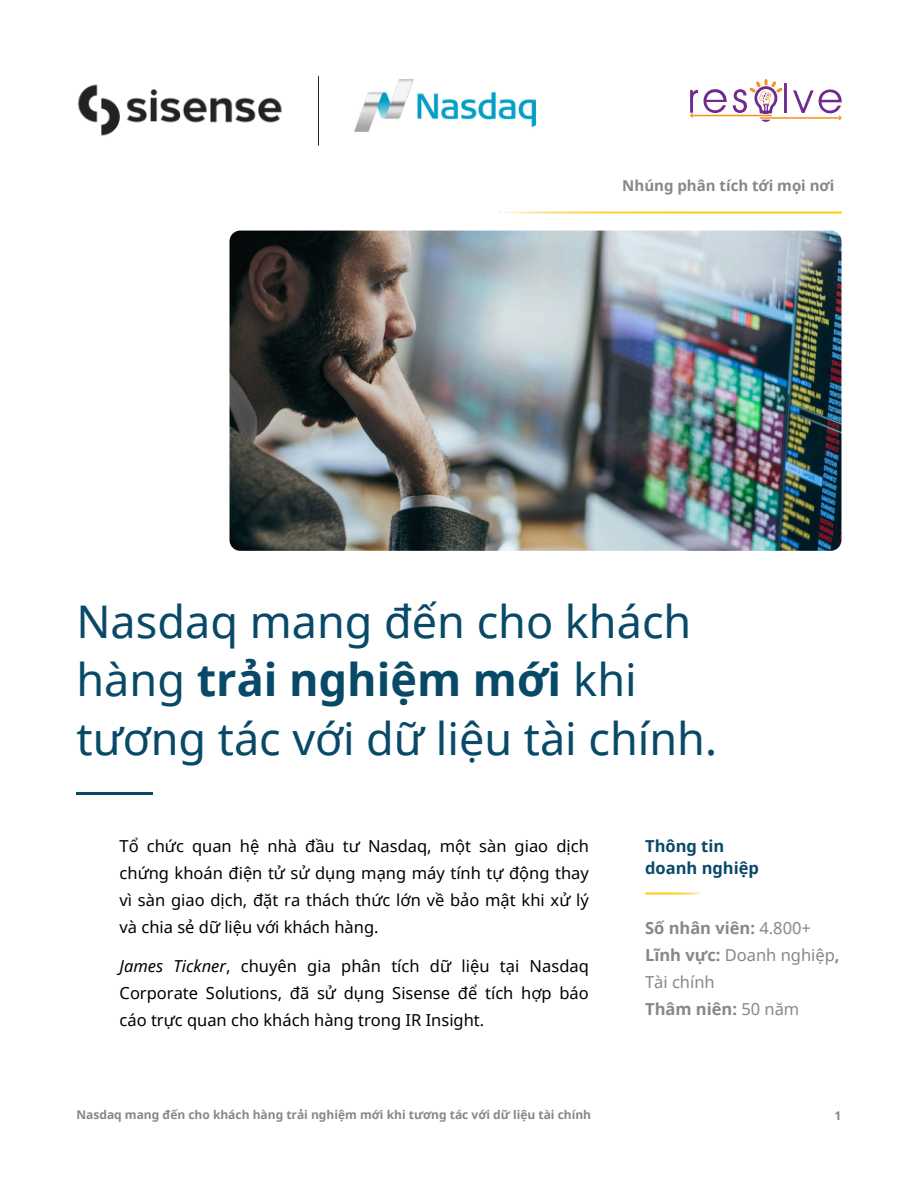
<style>
.page{position:relative;width:918px;height:1188px;background:#fff}
.page>*{position:absolute;margin:0;border:0;box-sizing:border-box;transform-origin:0 0}
.t1{font:45px/58.5px "Noto Sans";color:#084968}
.t2{font:16.5px/27px "Noto Sans";color:#000;text-align:justify}
.t3{font:16.5px/27px "Noto Sans";color:#868786}
.t4{font:700 16.5px/21.3px "Noto Sans";color:#084968}
.t5{font:700 15px "Noto Sans";color:#868786}
.t6{font:700 12px "Noto Sans";color:#868786}
.s1{font-weight:700}
.s2{font-style:italic}
</style>
<div class="page">
<hr style="left:76px;top:792px;width:77px;height:3px;background:#084968">
<img style="left:230px;top:231px;width:612px;height:320px;border-radius:11px">
<img style="left:77px;top:84px;width:205px;height:52px">
<img style="left:318px;top:75px;width:1px;height:71px">
<img style="left:503px;top:211px;width:339px;height:2px">
<img style="left:645px;top:892px;width:54px;height:3px">
<img style="left:354px;top:79px;width:181px;height:53px">
<svg style="left:690px;top:79px;width:152px;height:43px"></svg>
<p class="t5" style="left:622px;top:175px;width:214px">Nhúng phân tích tới mọi nơi</p>
<h1 class="t1" style="left:76px;top:591px;width:642px">Nasdaq mang đến cho khách hàng <span class="s1">trải nghiệm mới</span> khi tương tác với dữ liệu tài chính.</h1>
<h3 class="t2" style="left:120px;top:832px;width:471px">Tổ chức quan hệ nhà đầu tư Nasdaq, một sàn giao dịch chứng khoán điện tử sử dụng mạng máy tính tự động thay vì sàn giao dịch, đặt ra thách thức lớn về bảo mật khi xử lý và chia sẻ dữ liệu với khách hàng.</h3>
<h3 class="t4" style="left:645px;top:835px;width:115px">Thông tin doanh nghiệp</h3>
<h2 class="t3" style="left:645px;top:914px;width:196px"><span class="s1">Số nhân viên:</span> 4.800+<br><span class="s1">Lĩnh vực:</span> Doanh nghiệp<span class="s1">,<br></span>Tài chính<br><span class="s1">Thâm niên:</span> 50 năm</h2>
<h3 class="t2" style="left:120px;top:952px;width:471px"><span class="s2">James Tickner</span>, chuyên gia phân tích dữ liệu tại Nasdaq Corporate Solutions, đã sử dụng Sisense để tích hợp báo cáo trực quan cho khách hàng trong IR Insight.</h3>
<p class="t6" style="left:76px;top:1107px;width:516px">Nasdaq mang đến cho khách hàng trải nghiệm mới khi tương tác với dữ liệu tài chính</p>
<p class="t6" style="left:835px;top:1107px;width:8px">1</p>
</div>
